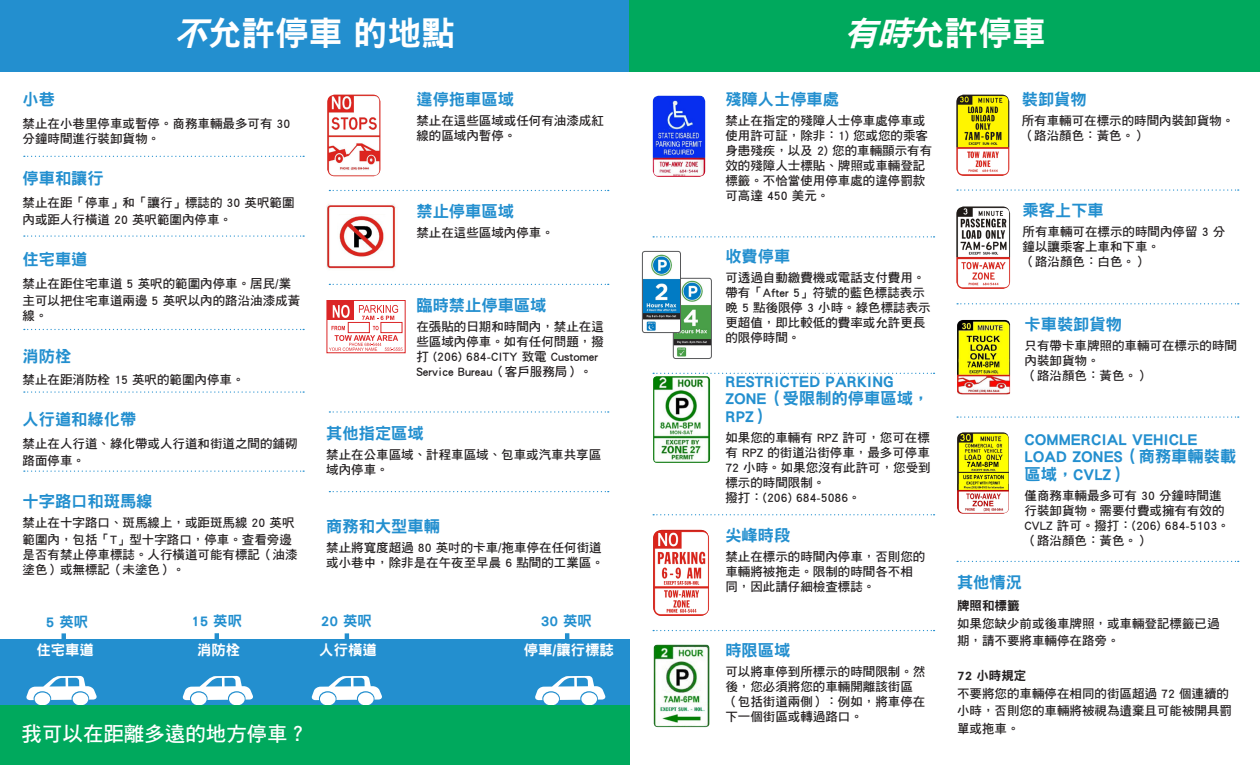
<style>
.page{position:relative;width:1260px;height:765px;background:#fff}
.page>*{position:absolute;margin:0;border:0;box-sizing:border-box;transform-origin:0 0}
.t1{font:33.75px "DF Hei Std W9";color:#fff}
.blue_bold{font:20.5px "DF Hei Std W7";color:#fff}
.blue_bold-2{font:16.25px/17.5px "DF Hei Std W9";color:#238fcf}
.blue_bold-3{font:14.38px "DF Hei Std W9";color:#fff}
.blue_bold-4{font:14.38px "DF Hei Std W9";color:#238fcf}
.blue_bold-5{font:12.5px/15px "DF Hei Std W7";color:#231f20}
.s1{font-style:italic}
.s2{font-family:"DF Hei Std W9"}
</style>
<div class="page">
<img style="left:673px;top:278px;width:38px;height:81px">
<div style="left:673px;top:278px;width:38px;height:81px;border:1px solid #57585a;border-radius:2px"></div>
<img style="left:653px;top:376px;width:57px;height:87px">
<div style="left:0;top:639px;width:630px;height:110px;background:#238fcf"></div>
<div style="left:0;top:0;width:629px;height:72px;background:#238fcf"></div>
<div style="left:629px;top:0;width:631px;height:72px;background:#00a95d"></div>
<img style="left:327px;top:204px;width:69px;height:65px">
<div style="left:327px;top:300px;width:79px;height:53px;border:1px solid #db2526"></div>
<div style="left:327px;top:301px;width:26px;height:19px;background:#db2526"></div>
<svg style="left:329px;top:305px;width:74px;height:46px"></svg>
<svg style="left:24px;top:156px;width:280px;height:1px"></svg>
<svg style="left:329px;top:190px;width:280px;height:1px"></svg>
<svg style="left:653px;top:236px;width:282px;height:1px"></svg>
<svg style="left:957px;top:189px;width:282px;height:2px"></svg>
<svg style="left:957px;top:303px;width:282px;height:1px"></svg>
<svg style="left:957px;top:416px;width:282px;height:2px"></svg>
<svg style="left:957px;top:561px;width:282px;height:1px"></svg>
<svg style="left:653px;top:373px;width:282px;height:1px"></svg>
<svg style="left:653px;top:514px;width:282px;height:1px"></svg>
<svg style="left:653px;top:630px;width:282px;height:1px"></svg>
<svg style="left:329px;top:284px;width:280px;height:1px"></svg>
<svg style="left:24px;top:235px;width:280px;height:2px"></svg>
<svg style="left:24px;top:329px;width:280px;height:1px"></svg>
<svg style="left:24px;top:391px;width:280px;height:2px"></svg>
<svg style="left:24px;top:471px;width:280px;height:1px"></svg>
<svg style="left:565px;top:633px;width:4px;height:6px"></svg>
<svg style="left:345px;top:633px;width:4px;height:6px"></svg>
<svg style="left:215px;top:633px;width:4px;height:6px"></svg>
<svg style="left:62px;top:633px;width:4px;height:6px"></svg>
<svg style="left:329px;top:411px;width:280px;height:2px"></svg>
<svg style="left:329px;top:491px;width:280px;height:1px"></svg>
<img style="left:653px;top:530px;width:56px;height:86px">
<img style="left:654px;top:644px;width:55px;height:83px">
<img style="left:957px;top:432px;width:52px;height:82px">
<img style="left:653px;top:96px;width:52px;height:81px">
<img style="left:956px;top:95px;width:53px;height:81px">
<img style="left:956px;top:207px;width:54px;height:82px">
<img style="left:957px;top:320px;width:53px;height:75px">
<svg style="left:26px;top:676px;width:71px;height:24px"></svg>
<svg style="left:182px;top:676px;width:71px;height:24px"></svg>
<svg style="left:311px;top:676px;width:71px;height:24px"></svg>
<svg style="left:535px;top:676px;width:71px;height:24px"></svg>
<div style="left:73px;top:692px;width:15px;height:13px;background:#fff;border-radius:50%"></div>
<div style="left:229px;top:692px;width:16px;height:13px;background:#fff;border-radius:50%"></div>
<div style="left:358px;top:692px;width:16px;height:13px;background:#fff;border-radius:50%"></div>
<div style="left:581px;top:692px;width:16px;height:13px;background:#fff;border-radius:50%"></div>
<div style="left:35px;top:692px;width:15px;height:13px;background:#fff;border-radius:50%"></div>
<div style="left:191px;top:692px;width:16px;height:13px;background:#fff;border-radius:50%"></div>
<div style="left:320px;top:692px;width:16px;height:13px;background:#fff;border-radius:50%"></div>
<div style="left:543px;top:692px;width:16px;height:13px;background:#fff;border-radius:50%"></div>
<div style="left:0;top:706px;width:630px;height:59px;background:#00a95d"></div>
<img style="left:642px;top:251px;width:39px;height:82px">
<div style="left:642px;top:251px;width:39px;height:82px;border:1px solid #57585a;border-radius:3px"></div>
<img style="left:327px;top:95px;width:53px;height:81px">
<p class="t1" style="left:174px;top:15px;width:283px"><span class="s1">不</span>允許停車 的地點</p>
<p class="t1" style="left:843px;top:15px;width:204px"><span class="s1">有時</span>允許停車</p>
<p class="blue_bold-2" style="left:22px;top:90px;width:34px">小巷</p>
<p class="blue_bold-5" style="left:22px;top:116px;width:269px">禁止在小巷里停車或暫停。商務車輛最多可有 30分鐘時間進行裝卸貨物。</p>
<p class="blue_bold-2" style="left:22px;top:169px;width:83px">停車和讓行</p>
<p class="blue_bold-5" style="left:22px;top:193px;width:274px;line-height:17.5px">禁止在距「停車」和「讓行」標誌的 30 英呎範圍內或距人行橫道 20 英呎範圍內停車。</p>
<p class="blue_bold-2" style="left:22px;top:250px;width:66px">住宅車道</p>
<p class="blue_bold-5" style="left:22px;top:274px;width:279px;line-height:17.5px">禁止在距住宅車道 5 英呎的範圍內停車。居民/業主可以把住宅車道兩邊 5 英呎以內的路沿油漆成黃</p>
<p class="blue_bold-5" style="left:22px;top:308px;width:26px">線。</p>
<p class="blue_bold-2" style="left:22px;top:347px;width:50px">消防栓</p>
<p class="blue_bold-5" style="left:22px;top:372px;width:224px">禁止在距消防栓 15 英呎的範圍內停車。</p>
<p class="blue_bold-2" style="left:22px;top:410px;width:115px">人行道和綠化帶</p>
<p class="blue_bold-5" style="left:22px;top:434px;width:276px;line-height:17.5px">禁止在人行道、綠化帶或人行道和街道之間的鋪砌路面停車。</p>
<p class="blue_bold-2" style="left:22px;top:492px;width:131px">十字路口和斑馬線</p>
<p class="blue_bold-5" style="left:22px;top:513px;width:274px;line-height:17.5px">禁止在十字路口、斑馬線上，或距斑馬線 20 英呎範圍內，包括「T」型十字路口，停車。查看旁邊</p>
<p class="blue_bold-5" style="left:22px;top:547px;width:276px">是否有禁止停車標誌。人行橫道可能有標記（油漆塗色）或無標記（未塗色）。</p>
<p class="blue_bold-2" style="left:416px;top:90px;width:99px">違停拖車區域</p>
<p class="blue_bold-5" style="left:416px;top:113px;width:189px">禁止在這些區域或任何有油漆成紅線的區域內暫停。</p>
<p class="blue_bold-2" style="left:416px;top:202px;width:99px">禁止停車區域</p>
<p class="blue_bold-5" style="left:416px;top:225px;width:139px">禁止在這些區域內停車。</p>
<p class="blue_bold-2" style="left:416px;top:296px;width:131px">臨時禁止停車區域</p>
<p class="blue_bold-5" style="left:416px;top:318px;width:189px">在張貼的日期和時間內，禁止在這些區域內停車。如有任何問題，撥打 (206) 684-CITY 致電 Customer<br>Service Bureau（客戶服務局）。</p>
<p class="blue_bold-2" style="left:326px;top:424px;width:99px">其他指定區域</p>
<p class="blue_bold-5" style="left:326px;top:447px;width:276px">禁止在公車區域、計程車區域、包車或汽車共享區域內停車。</p>
<p class="blue_bold-2" style="left:326px;top:517px;width:115px">商務和大型車輛</p>
<p class="blue_bold-5" style="left:326px;top:539px;width:279px">禁止將寬度超過 80 英吋的卡車/拖車停在任何街道或小巷中，除非是在午夜至早晨 6 點間的工業區。</p>
<p class="blue_bold-4" style="left:46px;top:614px;width:44px">5 英呎</p>
<p class="blue_bold-4" style="left:191px;top:613px;width:53px">15 英呎</p>
<p class="blue_bold-4" style="left:321px;top:613px;width:53px">20 英呎</p>
<p class="blue_bold-4" style="left:541px;top:613px;width:53px">30 英呎</p>
<p class="blue_bold-3" style="left:36px;top:642px;width:59px">住宅車道</p>
<p class="blue_bold-3" style="left:197px;top:642px;width:45px">消防栓</p>
<p class="blue_bold-3" style="left:319px;top:642px;width:59px">人行橫道</p>
<p class="blue_bold-3" style="left:524px;top:642px;width:92px">停車/讓行標誌</p>
<p class="blue_bold" style="left:22px;top:722px;width:288px">我可以在距離多遠的地方停車？</p>
<p class="blue_bold-2" style="left:725px;top:90px;width:115px">殘障人士停車處</p>
<p class="blue_bold-5" style="left:725px;top:113px;width:208px">禁止在指定的殘障人士停車處停車或使用許可証，除非：1) 您或您的乘客身患殘疾，以及 2) 您的車輛顯示有有效的殘障人士標貼、牌照或車輛登記標籤。不恰當使用停車處的違停罰款可高達 450 美元。</p>
<p class="blue_bold-2" style="left:725px;top:247px;width:66px">收費停車</p>
<p class="blue_bold-5" style="left:725px;top:270px;width:207px">可透過自動繳費機或電話支付費用。帶有「After 5」符號的藍色標誌表示晚 5 點後限停 3 小時。綠色標誌表示更超值，即比較低的費率或允許更長的限停時間。</p>
<p class="blue_bold-2" style="left:725px;top:372px;width:205px">RESTRICTED PARKING<br>ZONE（受限制的停車區域，<br>RPZ）</p>
<p class="blue_bold-5" style="left:725px;top:430px;width:207px">如果您的車輛有 RPZ 許可，您可在標有 RPZ 的街道沿街停車，最多可停車<br>72 小時。如果您沒有此許可，您受到標示的時間限制。<br>撥打：(206) 684-5086。</p>
<p class="blue_bold-2" style="left:725px;top:526px;width:66px">尖峰時段</p>
<p class="blue_bold-5" style="left:725px;top:549px;width:201px">禁止在標示的時間內停車，否則您的車輛將被拖走。限制的時間各不相同，因此請仔細檢查標誌。</p>
<p class="blue_bold-2" style="left:725px;top:642px;width:66px">時限區域</p>
<p class="blue_bold-5" style="left:725px;top:664px;width:201px">可以將車停到所標示的時間限制。然後，您必須將您的車輛開離該街區（包括街道兩側）：例如，將車停在下一個街區或轉過路口。</p>
<p class="blue_bold-2" style="left:1022px;top:90px;width:66px">裝卸貨物</p>
<p class="blue_bold-5" style="left:1022px;top:113px;width:214px">所有車輛可在標示的時間內裝卸貨物。（路沿顏色：黃色。）</p>
<p class="blue_bold-2" style="left:1023px;top:202px;width:83px">乘客上下車</p>
<p class="blue_bold-5" style="left:1023px;top:224px;width:204px">所有車輛可在標示的時間內停留 3 分鐘以讓乘客上車和下車。<br>（路沿顏色：白色。）</p>
<p class="blue_bold-2" style="left:1025px;top:315px;width:99px">卡車裝卸貨物</p>
<p class="blue_bold-5" style="left:1025px;top:338px;width:214px">只有帶卡車牌照的車輛可在標示的時間內裝卸貨物。<br>（路沿顏色：黃色。）</p>
<p class="blue_bold-2" style="left:1025px;top:430px;width:213px">COMMERCIAL VEHICLE<br>LOAD ZONES（商務車輛裝載區域，CVLZ）</p>
<p class="blue_bold-5" style="left:1025px;top:488px;width:207px">僅商務車輛最多可有 30 分鐘時間進行裝卸貨物。需要付費或擁有有效的<br>CVLZ 許可。撥打：(206) 684-5103。（路沿顏色：黃色。）</p>
<p class="blue_bold-2" style="left:957px;top:573px;width:66px">其他情況</p>
<p class="blue_bold-5" style="left:957px;top:597px;width:264px;line-height:17.5px"><span class="s2">牌照和標籤<br></span>如果您缺少前或後車牌照，或車輛登記標籤已過期，請不要將車輛停在路旁。</p>
<p class="blue_bold-5" style="left:957px;top:667px;width:276px;line-height:17.5px"><span class="s2">72 小時規定<br></span>不要將您的車輛停在相同的街區超過 72 個連續的小時，否則您的車輛將被視為遺棄且可能被開具罰單或拖車。</p>
</div>
